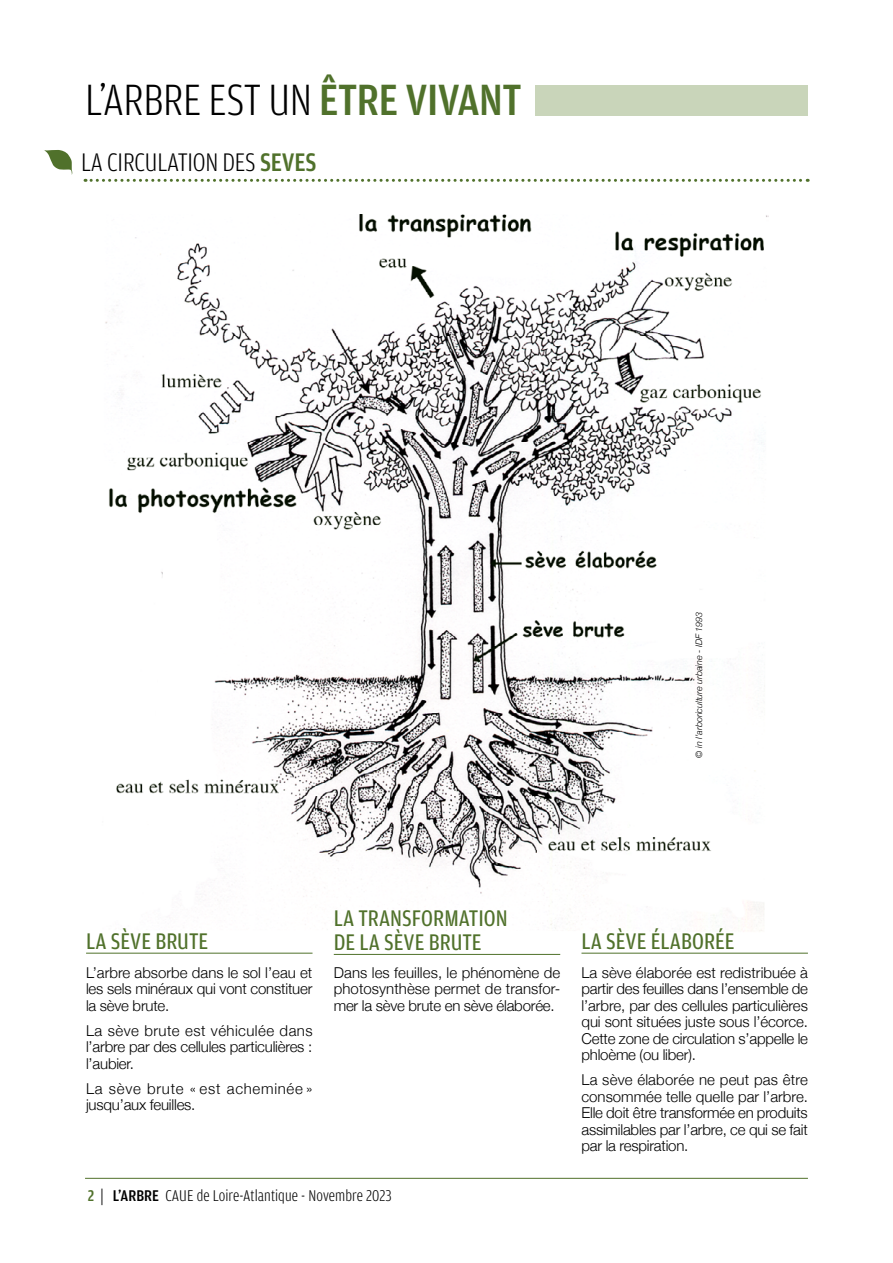
<style>
.page{position:relative;width:893px;height:1263px;background:#fff}
.page>*{position:absolute;margin:0;border:0;box-sizing:border-box;transform-origin:0 0}
.t1{font:300 46.5px "Amplitude Cond";letter-spacing:-.01em;color:#000}
.t2{font:300 27px "Amplitude Cond";letter-spacing:-.01em;color:#000}
.t3{font:24px/24px "Amplitude Cond";color:#50712b}
.t4{font:300 16.5px "Amplitude Cond";letter-spacing:.005em;color:#000}
.t5{font:300 15px/16.5px "Helvetica Neue";letter-spacing:-.015em;color:#000;text-align:justify}
.t6{font:300 15px/16.5px "Helvetica Neue";letter-spacing:.05em;color:#000}
.t7{font:italic 300 9px "Helvetica Neue";color:#000}
.s1{font-weight:500;color:#50712b}
.s2{font-family:"Conduit ITC Std";font-weight:400}
.s3{font-weight:500}
</style>
<div class="page">
<div style="left:536px;top:85px;width:272px;height:30px;background:#c9d5ba"></div>
<svg style="left:44px;top:150px;width:29px;height:25px"></svg>
<svg style="left:85px;top:179px;width:723px;height:3px"></svg>
<img style="left:105px;top:214px;width:663px;height:717px">
<hr style="left:86px;top:953px;width:227px;height:1px;background:#50712b">
<hr style="left:334px;top:954px;width:226px;height:1px;background:#50712b">
<hr style="left:581px;top:953px;width:227px;height:1px;background:#50712b">
<hr style="left:85px;top:1178px;width:723px;height:1px;background:#50712b">
<h1 class="t1" style="left:85px;top:75px;width:438px">L’ARBRE EST UN <span class="s1">ÊTRE VIVANT</span></h1>
<h2 class="t2" style="left:81px;top:147px;width:237px">LA CIRCULATION DES <span class="s1">SEVES</span></h2>
<h3 class="t3" style="left:86px;top:929px;width:124px">LA SÈVE BRUTE</h3>
<h3 class="t3" style="left:334px;top:906px;width:175px">LA TRANSFORMATION<br>DE LA SÈVE BRUTE</h3>
<p class="t7" style="left:692px;top:758px;width:148px;rotate:-90deg">© in l’arboriculture urbaine - IDF 1993</p>
<h3 class="t3" style="left:581px;top:929px;width:155px">LA SÈVE ÉLABORÉE</h3>
<p class="t5" style="left:86px;top:963px;width:228px">L’arbre absorbe dans le sol l’eau et les sels minéraux qui vont constituer la sève brute.</p>
<p class="t5" style="left:86px;top:1021px;width:228px">La sève brute est véhiculée dans l’arbre par des cellules particulières : l’aubier.</p>
<p class="t6" style="left:86px;top:1079px;width:228px">La sève brute « est acheminée » jusqu’aux feuilles.</p>
<p class="t5" style="left:334px;top:963px;width:228px">Dans les feuilles, le phénomène de photosynthèse permet de transfor&shy;mer la sève brute en sève élaborée.</p>
<p class="t5" style="left:581px;top:963px;width:228px">La sève élaborée est redistribuée à partir des feuilles dans l’ensemble de l’arbre, par des cellules particulières qui sont situées juste sous l’écorce.<br>Cette zone de circulation s’appelle le phloème (ou liber).</p>
<p class="t5" style="left:581px;top:1071px;width:228px">La sève élaborée ne peut pas être consommée telle quelle par l’arbre.<br>Elle doit être transformée en produits assimilables par l’arbre, ce qui se fait par la respiration.</p>
<p class="t4" style="left:88px;top:1187px;width:305px"><span class="s1">2</span> <span class="s2">|</span> <span class="s3">L’ARBRE</span> CAUE de Loire-Atlantique - Novembre 2023</p>
</div>
